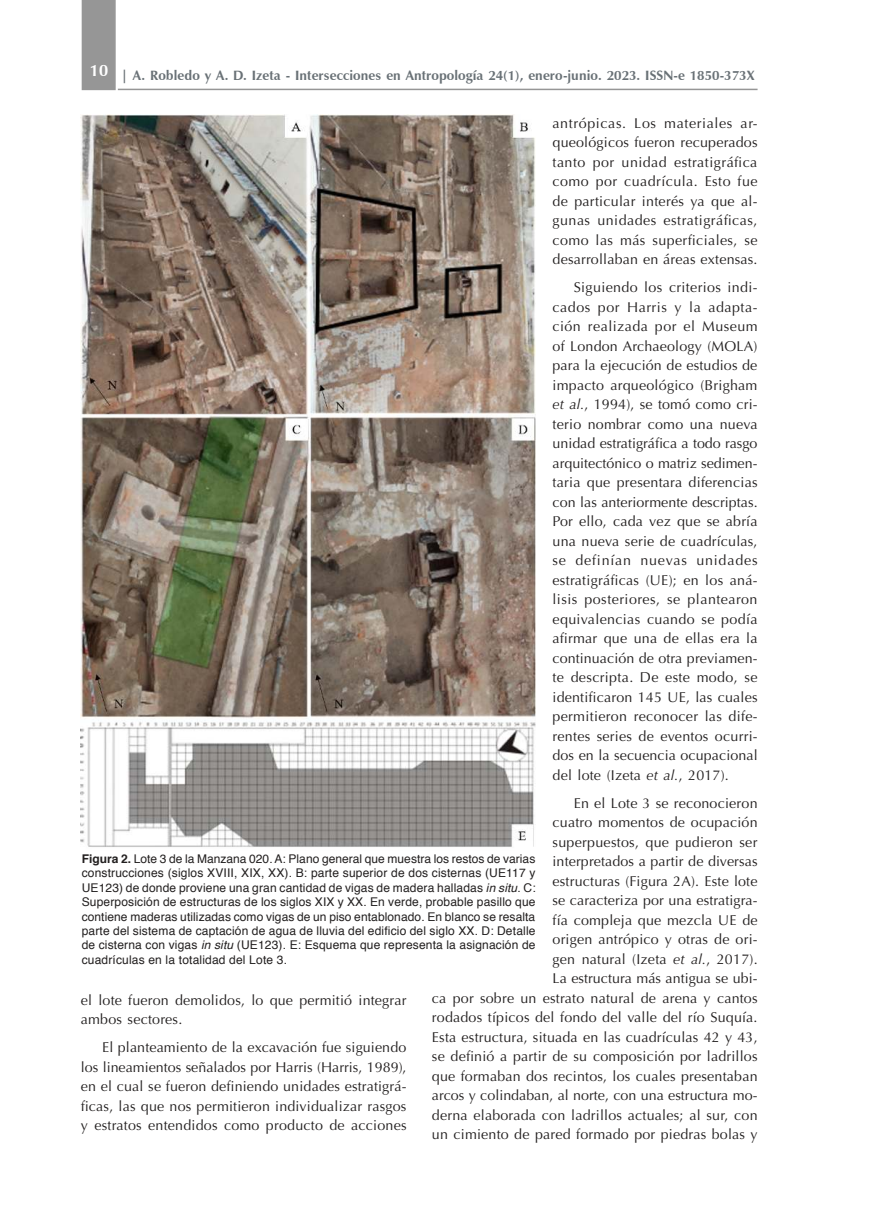
<style>
.page{position:relative;width:881px;height:1229px;background:#fff}
.page>*{position:absolute;margin:0;border:0;box-sizing:border-box;transform-origin:0 0}
.t1{font:14.25px/19.5px "Optima";letter-spacing:.015em;color:#221f1f;text-align:justify}
.t2{font:700 13.5px "Zapf Humanist 601 BT";letter-spacing:.005em;color:#697176}
.t3{font:12px/14.4px "Helvetica";letter-spacing:.015em;color:#221f1f;text-align:justify}
.s1{font-style:italic}
.s2{font-weight:700}
</style>
<div class="page">
<hr style="left:118px;top:89px;width:639px;height:1px;background:#969696">
<div style="left:82px;top:0;width:34px;height:90px;background:#969696"></div>
<img style="left:81px;top:115px;width:454px;height:732px">
<p class="t2" style="left:90px;top:70px;width:665px"><sup>10</sup> | A. Robledo y A. D. Izeta - Intersecciones en Antropología 24(1), enero-junio. 2023. ISSN-e 1850-373X</p>
<p class="t1" style="left:552px;top:114px;width:206px">antrópicas. Los materiales ar&shy;queológicos fueron recuperados tanto por unidad estratigrá昀椀ca como por cuadrícula. Esto fue de particular interés ya que al&shy;gunas unidades estratigrá昀椀cas, como las más super昀椀ciales, se desarrollaban en áreas extensas.</p>
<p class="t1" style="left:552px;top:278px;width:206px;text-indent:21px">Siguiendo los criterios indi&shy;cados por Harris y la adapta&shy;ción realizada por el Museum of London Archaeology (MOLA) para la ejecución de estudios de impacto arqueológico (Brigham <span class="s1">et al.</span>, 1994), se tomó como cri&shy;terio nombrar como una nueva unidad estratigrá昀椀ca a todo rasgo arquitectónico o matriz sedimen&shy;taria que presentara diferencias con las anteriormente descriptas.<br>Por ello, cada vez que se abría una nueva serie de cuadrículas, se definían nuevas unidades estratigrá昀椀cas (UE); en los aná&shy;lisis posteriores, se plantearon equivalencias cuando se podía a昀椀rmar que una de ellas era la continuación de otra previamen&shy;te descripta. De este modo, se identi昀椀caron 145 UE, las cuales permitieron reconocer las dife&shy;rentes series de eventos ocurri&shy;dos en la secuencia ocupacional del lote (Izeta <span class="s1">et al.</span>, 2017).</p>
<p class="t1" style="left:432px;top:793px;width:327px;text-align:right">En el Lote 3 se reconocieron<br>cuatro momentos de ocupación<br>superpuestos, que pudieron ser<br>interpretados a partir de diversas<br>estructuras (Figura 2A). Este lote<br>se caracteriza por una estratigra-<br>fía compleja que mezcla UE de<br>origen antrópico y otras de ori-<br>gen natural (Izeta <span class="s1">et al.</span>, 2017).<br>La estructura más antigua se ubi-<br>ca por sobre un estrato natural de arena y cantos rodados típicos del fondo del valle del río Suquía.<br>Esta estructura, situada en las cuadrículas 42 y 43, se de昀椀nió a partir de su composición por ladrillos que formaban dos recintos, los cuales presentaban arcos y colindaban, al norte, con una estructura mo&shy;derna elaborada con ladrillos actuales; al sur, con un cimiento de pared formado por piedras bolas y</p>
<p class="t3" style="left:82px;top:853px;width:455px"><span class="s2">Figura 2.</span> Lote 3 de la Manzana 020. A: Plano general que muestra los restos de varias construcciones (siglos XVIII, XIX, XX). B: parte superior de dos cisternas (UE117 y UE123) de donde proviene una gran cantidad de vigas de madera halladas <span class="s1">in situ</span>. C:<br>Superposición de estructuras de los siglos XIX y XX. En verde, probable pasillo que contiene maderas utilizadas como vigas de un piso entablonado. En blanco se resalta parte del sistema de captación de agua de lluvia del edi昀椀cio del siglo XX. D: Detalle de cisterna con vigas <span class="s1">in situ</span> (UE123). E: Esquema que representa la asignación de cuadrículas en la totalidad del Lote 3.</p>
<p class="t1" style="left:81px;top:990px;width:327px">el lote fueron demolidos, lo que permitió integrar ambos sectores.</p>
<p class="t1" style="left:81px;top:1038px;width:327px;text-indent:21px">El planteamiento de la excavación fue siguiendo los lineamientos señalados por Harris (Harris, 1989), en el cual se fueron de昀椀niendo unidades estratigrá-昀椀cas, las que nos permitieron individualizar rasgos y estratos entendidos como producto de acciones</p>
</div>
